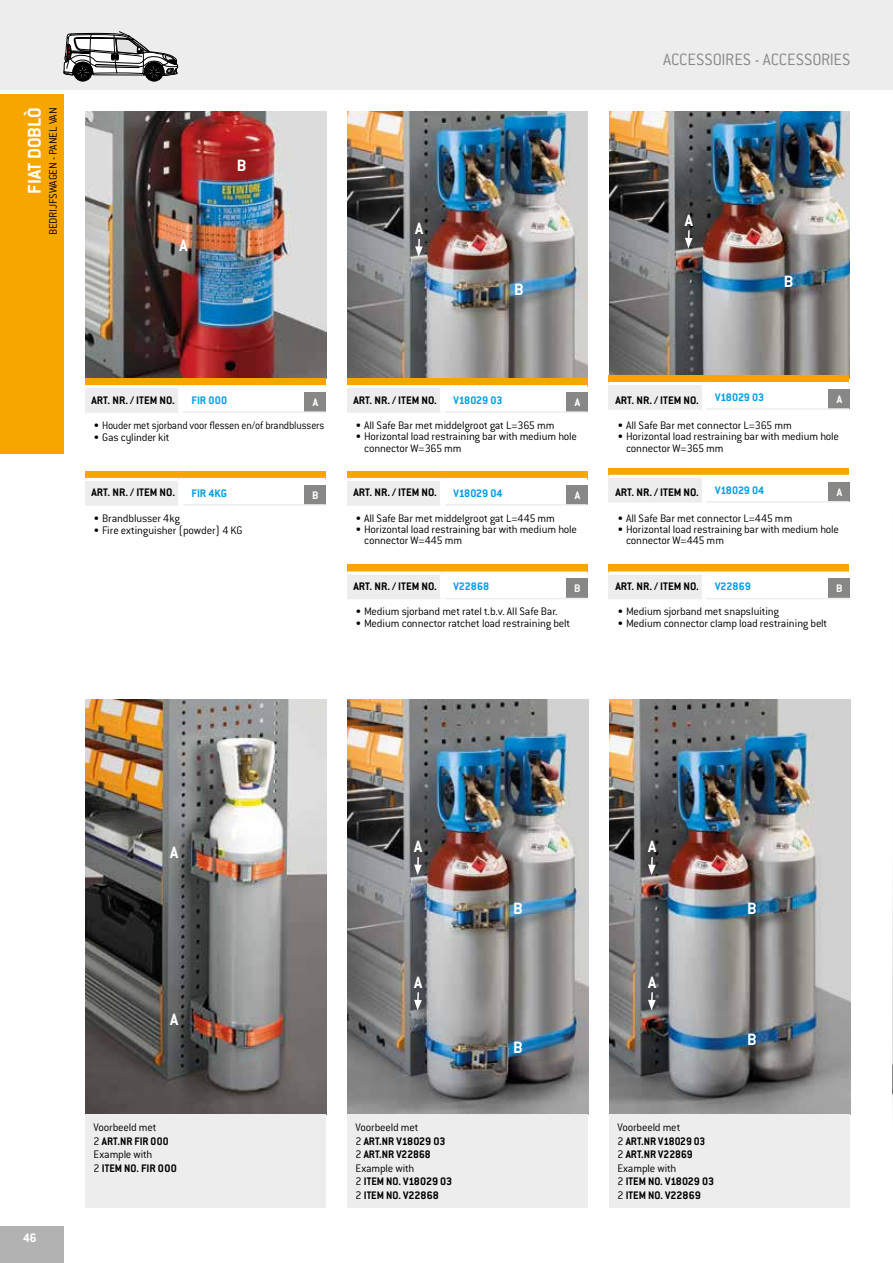
<style>
.page{position:relative;width:893px;height:1263px;background:#fff}
.page>*{position:absolute;margin:0;border:0;box-sizing:border-box;transform-origin:0 0}
.t1{font:700 20.25px "Conduit ITC Pro";letter-spacing:-.005em;color:#fff}
.t2{font:300 18px "Conduit ITC Pro";color:#878786}
.t3{font:700 18px "Conduit ITC Pro";color:#fff}
.t4{font:700 13.5px "Conduit ITC Pro";color:#fff}
.t5{font:300 12px/11.2px "Conduit ITC Pro";letter-spacing:-.015em;color:#000}
.t6{font:700 12px/13.5px "Conduit ITC Pro";color:#000;scale:.96 1}
.t7{font:700 12px "Conduit ITC Pro";color:#000}
.t8{font:700 12px "Conduit ITC Pro";color:#009ee4}
.t9{font:700 12px "Conduit ITC Pro";color:#fff}
.s1{font-weight:700}
.s2{font-weight:300}
</style>
<div class="page">
<div style="left:0;top:0;width:893px;height:90px;background:#ededed"></div>
<img style="left:892px;top:899px;width:1px;height:206px">
<div style="left:0;top:1226px;width:64px;height:37px;background:#b2b2b2"></div>
<div style="left:0;top:95px;width:64px;height:359px;background:#f7a600"></div>
<svg style="left:64px;top:31px;width:114px;height:50px"></svg>
<img style="left:85px;top:112px;width:241px;height:266px">
<img style="left:347px;top:112px;width:240px;height:266px">
<svg style="left:415px;top:239px;width:8px;height:18px"></svg>
<img style="left:609px;top:112px;width:240px;height:263px">
<svg style="left:685px;top:230px;width:7px;height:18px"></svg>
<img style="left:85px;top:700px;width:241px;height:414px">
<img style="left:347px;top:700px;width:241px;height:414px">
<svg style="left:414px;top:857px;width:8px;height:18px"></svg>
<svg style="left:414px;top:992px;width:8px;height:18px"></svg>
<img style="left:609px;top:700px;width:241px;height:414px">
<svg style="left:648px;top:857px;width:8px;height:18px"></svg>
<svg style="left:648px;top:992px;width:8px;height:18px"></svg>
<div style="left:305px;top:392px;width:21px;height:19px;background:#878786"></div>
<div style="left:305px;top:485px;width:21px;height:19px;background:#878786"></div>
<div style="left:567px;top:392px;width:21px;height:19px;background:#878786"></div>
<div style="left:567px;top:485px;width:21px;height:19px;background:#878786"></div>
<div style="left:567px;top:578px;width:21px;height:19px;background:#878786"></div>
<div style="left:829px;top:389px;width:21px;height:19px;background:#878786"></div>
<div style="left:829px;top:482px;width:21px;height:19px;background:#878786"></div>
<div style="left:829px;top:578px;width:21px;height:19px;background:#878786"></div>
<div style="left:85px;top:378px;width:241px;height:9px;background:#f7a600"></div>
<div style="left:85px;top:387px;width:94px;height:25px;background:#ededed"></div>
<hr style="left:85px;top:411px;width:94px;height:2px;background:#ededed">
<hr style="left:183px;top:411px;width:143px;height:2px;background:#ededed">
<hr style="left:85px;top:385px;width:94px;height:3px;background:#fff">
<hr style="left:183px;top:385px;width:143px;height:3px;background:#fff">
<svg style="left:85px;top:471px;width:241px;height:7px;background:#f7a703"></svg>
<div style="left:85px;top:479px;width:94px;height:26px;background:#ededed"></div>
<hr style="left:85px;top:504px;width:94px;height:2px;background:#ededed">
<hr style="left:183px;top:504px;width:143px;height:2px;background:#ededed">
<hr style="left:85px;top:478px;width:94px;height:3px;background:#fff">
<div style="left:347px;top:378px;width:240px;height:9px;background:#f7a600"></div>
<div style="left:347px;top:387px;width:93px;height:25px;background:#ededed"></div>
<hr style="left:347px;top:411px;width:93px;height:2px;background:#ededed">
<hr style="left:445px;top:411px;width:142px;height:2px;background:#ededed">
<hr style="left:347px;top:385px;width:93px;height:3px;background:#fff">
<hr style="left:445px;top:385px;width:142px;height:3px;background:#fff">
<svg style="left:347px;top:471px;width:240px;height:7px;background:#f7a703"></svg>
<div style="left:347px;top:479px;width:93px;height:26px;background:#ededed"></div>
<hr style="left:347px;top:504px;width:93px;height:2px;background:#ededed">
<hr style="left:445px;top:504px;width:142px;height:2px;background:#ededed">
<hr style="left:347px;top:478px;width:93px;height:3px;background:#fff">
<div style="left:347px;top:564px;width:240px;height:9px;background:#f7a600"></div>
<div style="left:347px;top:573px;width:93px;height:25px;background:#ededed"></div>
<hr style="left:347px;top:598px;width:93px;height:1px;background:#ededed">
<hr style="left:445px;top:598px;width:142px;height:1px;background:#ededed">
<hr style="left:347px;top:571px;width:93px;height:3px;background:#fff">
<hr style="left:445px;top:571px;width:142px;height:3px;background:#fff">
<div style="left:608px;top:375px;width:241px;height:8px;background:#f7a600"></div>
<div style="left:608px;top:383px;width:94px;height:26px;background:#ededed"></div>
<hr style="left:608px;top:408px;width:94px;height:2px;background:#ededed">
<hr style="left:707px;top:408px;width:142px;height:2px;background:#ededed">
<hr style="left:608px;top:382px;width:94px;height:3px;background:#fff">
<hr style="left:707px;top:382px;width:142px;height:3px;background:#fff">
<svg style="left:608px;top:468px;width:241px;height:7px;background:#f7a807"></svg>
<div style="left:608px;top:476px;width:94px;height:26px;background:#ededed"></div>
<hr style="left:707px;top:501px;width:142px;height:1px;background:#ededed">
<hr style="left:608px;top:475px;width:94px;height:3px;background:#fff">
<div style="left:608px;top:564px;width:241px;height:9px;background:#f7a600"></div>
<div style="left:608px;top:573px;width:94px;height:25px;background:#ededed"></div>
<hr style="left:608px;top:598px;width:94px;height:1px;background:#ededed">
<hr style="left:707px;top:598px;width:142px;height:1px;background:#ededed">
<hr style="left:608px;top:571px;width:94px;height:3px;background:#fff">
<hr style="left:707px;top:571px;width:142px;height:3px;background:#fff">
<div style="left:85px;top:1114px;width:241px;height:94px;background:#ededed"></div>
<div style="left:347px;top:1114px;width:241px;height:94px;background:#ededed"></div>
<div style="left:609px;top:1114px;width:241px;height:94px;background:#ededed"></div>
<h1 class="t1" style="left:24px;top:194px;width:88px;rotate:-90deg">FIAT DOBLÒ</h1>
<p class="t5" style="left:48px;top:235px;width:129px;rotate:-90deg">BEDRIJFSWAGEN - PANEL VAN</p>
<h2 class="t3" style="left:180px;top:236px;width:10px">A</h2>
<h2 class="t3" style="left:237px;top:156px;width:11px">B</h2>
<h2 class="t3" style="left:415px;top:219px;width:10px">A</h2>
<h2 class="t3" style="left:514px;top:280px;width:11px">B</h2>
<h2 class="t2" style="left:663px;top:52px;width:189px">ACCESSOIRES - ACCESSORIES</h2>
<h2 class="t3" style="left:685px;top:211px;width:10px">A</h2>
<h2 class="t3" style="left:784px;top:272px;width:11px">B</h2>
<p class="t7" style="left:91px;top:394px;width:85px">ART. NR. / ITEM NO.</p>
<p class="t5" style="left:94px;top:420px;width:232px">• Houder met sjorband voor flessen en/of brandblussers</p>
<p class="t5" style="left:94px;top:432px;width:78px">• Gas cylinder kit</p>
<p class="t8" style="left:192px;top:394px;width:37px">FIR 000</p>
<p class="t9" style="left:313px;top:396px;width:7px">A</p>
<p class="t7" style="left:91px;top:486px;width:85px">ART. NR. / ITEM NO.</p>
<p class="t5" style="left:94px;top:513px;width:88px">• Brandblusser 4kg</p>
<p class="t5" style="left:94px;top:525px;width:151px">• Fire extinguisher (powder) 4 KG</p>
<p class="t8" style="left:192px;top:487px;width:37px">FIR 4KG</p>
<p class="t9" style="left:312px;top:489px;width:8px">B</p>
<p class="t7" style="left:353px;top:394px;width:85px">ART. NR. / ITEM NO.</p>
<p class="t5" style="left:356px;top:420px;width:201px">• All Safe Bar met middelgroot gat L=365 mm</p>
<p class="t5" style="left:364px;top:432px;width:215px;text-indent:-9px">• Horizontal load restraining bar with medium hole connector W=365 mm</p>
<p class="t7" style="left:353px;top:486px;width:85px">ART. NR. / ITEM NO.</p>
<p class="t5" style="left:356px;top:513px;width:201px">• All Safe Bar met middelgroot gat L=445 mm</p>
<p class="t5" style="left:364px;top:524px;width:215px;text-indent:-9px">• Horizontal load restraining bar with medium hole connector W=445 mm</p>
<p class="t7" style="left:353px;top:580px;width:85px">ART. NR. / ITEM NO.</p>
<p class="t5" style="left:356px;top:607px;width:204px">• Medium sjorband met ratel t.b.v. All Safe Bar.</p>
<p class="t5" style="left:356px;top:619px;width:216px">• Medium connector ratchet load restraining belt</p>
<p class="t8" style="left:453px;top:394px;width:51px">V18029 03</p>
<p class="t9" style="left:575px;top:396px;width:7px">A</p>
<p class="t8" style="left:453px;top:487px;width:51px">V18029 04</p>
<p class="t9" style="left:575px;top:489px;width:7px">A</p>
<p class="t8" style="left:453px;top:580px;width:37px">V22868</p>
<p class="t9" style="left:574px;top:582px;width:8px">B</p>
<p class="t8" style="left:715px;top:391px;width:51px">V18029 03</p>
<p class="t9" style="left:837px;top:393px;width:7px">A</p>
<p class="t7" style="left:615px;top:394px;width:85px">ART. NR. / ITEM NO.</p>
<p class="t5" style="left:617px;top:420px;width:176px">• All Safe Bar met connector L=365 mm</p>
<p class="t5" style="left:626px;top:432px;width:215px;text-indent:-9px">• Horizontal load restraining bar with medium hole connector W=365 mm</p>
<p class="t7" style="left:615px;top:486px;width:85px">ART. NR. / ITEM NO.</p>
<p class="t5" style="left:617px;top:513px;width:176px">• All Safe Bar met connector L=445 mm</p>
<p class="t5" style="left:626px;top:524px;width:215px;text-indent:-9px">• Horizontal load restraining bar with medium hole connector W=445 mm</p>
<p class="t7" style="left:615px;top:580px;width:85px">ART. NR. / ITEM NO.</p>
<p class="t5" style="left:617px;top:607px;width:163px">• Medium sjorband met snapsluiting</p>
<p class="t5" style="left:617px;top:619px;width:211px">• Medium connector clamp load restraining belt</p>
<p class="t8" style="left:715px;top:484px;width:51px">V18029 04</p>
<p class="t9" style="left:837px;top:486px;width:7px">A</p>
<p class="t8" style="left:715px;top:580px;width:37px">V22869</p>
<p class="t9" style="left:836px;top:582px;width:8px">B</p>
<p class="t4" style="left:23px;top:1230px;width:15px">46</p>
<h2 class="t3" style="left:170px;top:843px;width:10px">A</h2>
<h2 class="t3" style="left:170px;top:1010px;width:10px">A</h2>
<h2 class="t3" style="left:414px;top:837px;width:10px">A</h2>
<h2 class="t3" style="left:414px;top:973px;width:10px">A</h2>
<h2 class="t3" style="left:513px;top:899px;width:11px">B</h2>
<h2 class="t3" style="left:513px;top:1038px;width:11px">B</h2>
<h2 class="t3" style="left:648px;top:837px;width:10px">A</h2>
<h2 class="t3" style="left:648px;top:973px;width:10px">A</h2>
<p class="t5" style="left:94px;top:1122px;width:85px;line-height:13.5px">Voorbeeld met<br>2 <span class="s1">ART.NR FIR 000<br></span>Example with<br>2 <span class="s1">ITEM NO. FIR 000</span></p>
<p class="t6" style="left:356px;top:1121px;width:102px"><span class="s2">Voorbeeld met<br>2</span> ART.NR V18029 03<br><span class="s2">2</span> ART.NR V22868<br><span class="s2">Example with<br>2</span> ITEM NO. V18029 03<br><span class="s2">2</span> ITEM NO. V22868</p>
<p class="t6" style="left:617px;top:1121px;width:102px"><span class="s2">Voorbeeld met<br>2</span> ART.NR V18029 03<br><span class="s2">2</span> ART.NR V22869<br><span class="s2">Example with<br>2</span> ITEM NO. V18029 03<br><span class="s2">2</span> ITEM NO. V22869</p>
<h2 class="t3" style="left:747px;top:899px;width:11px">B</h2>
<h2 class="t3" style="left:747px;top:1030px;width:11px">B</h2>
</div>
